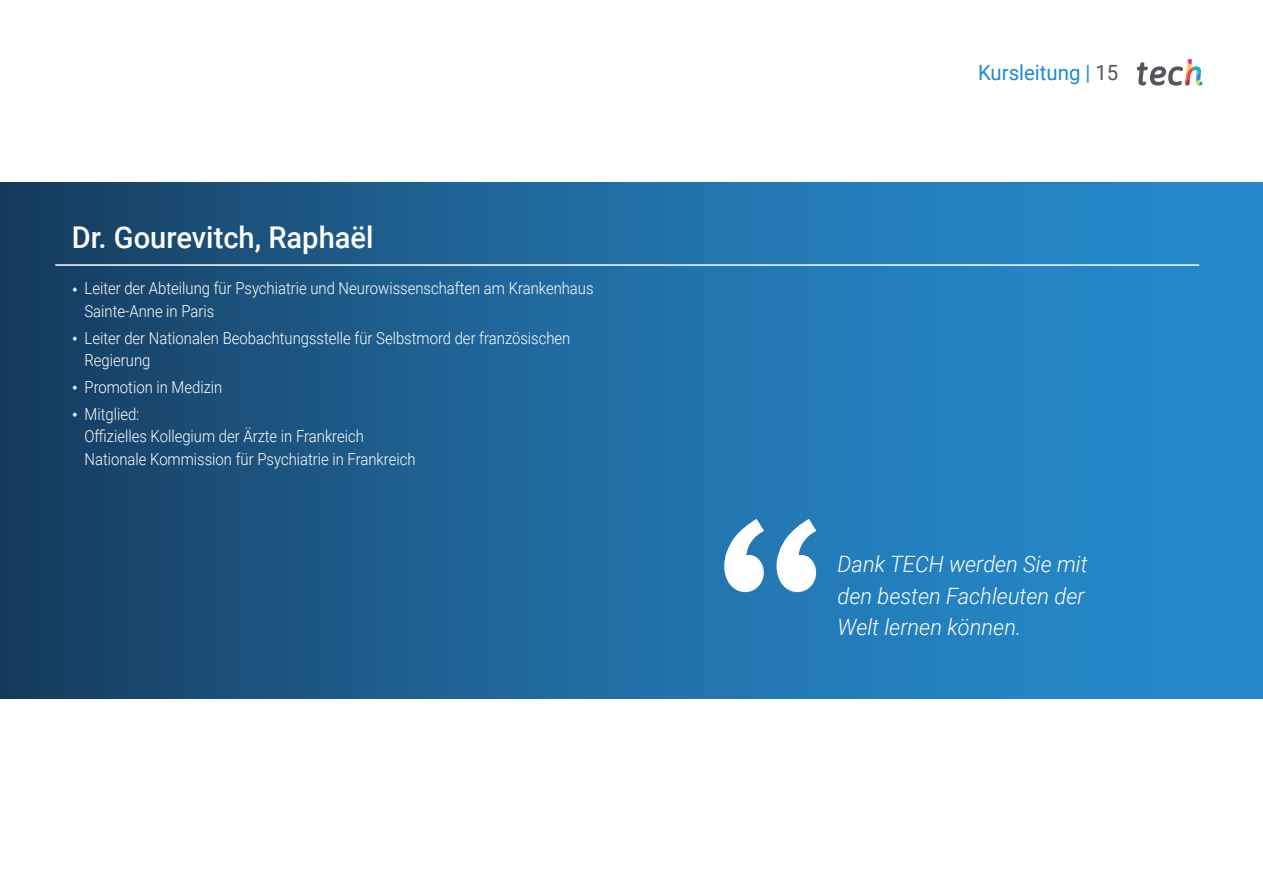
<style>
.page{position:relative;width:1263px;height:893px;background:#fff}
.page>*{position:absolute;margin:0;border:0;box-sizing:border-box;transform-origin:0 0}
.t1{font:500 30px "Roboto";color:#fff}
.t2{font:italic 300 22.5px/31.5px "Roboto";color:#fff}
.t3{font:21px "Roboto";color:#2289cb}
.t4{font:300 16.5px/22.5px "Roboto";color:#fff;scale:.9 1}
.s1{color:#2488c9}
.s2{color:#52555b}
</style>
<div class="page">
<div style="left:0;top:182px;width:1263px;height:516px;background:linear-gradient(to right,#184267,#2793d9)"></div>
<svg style="left:724px;top:519px;width:92px;height:73px"></svg>
<hr style="left:55px;top:264px;width:1144px;height:2px;background:#fff">
<svg style="left:1137px;top:59px;width:65px;height:27px"></svg>
<svg style="left:73px;top:287px;width:4px;height:5px"></svg>
<svg style="left:73px;top:336px;width:4px;height:5px"></svg>
<svg style="left:73px;top:385px;width:4px;height:5px"></svg>
<svg style="left:73px;top:412px;width:4px;height:5px"></svg>
<h1 class="t1" style="left:72px;top:216px;width:303px">Dr. Gourevitch, Raphaël</h1>
<p class="t4" style="left:85px;top:277px;width:567px">Leiter der Abteilung für Psychiatrie und Neurowissenschaften am Krankenhaus<br>Sainte-Anne in Paris</p>
<p class="t4" style="left:85px;top:326px;width:541px">Leiter der Nationalen Beobachtungsstelle für Selbstmord der französischen<br>Regierung</p>
<p class="t4" style="left:85px;top:373px;width:155px;line-height:26.7px">Promotion in Medizin<br>Mitglied:</p>
<p class="t4" style="left:85px;top:424px;width:369px">Offizielles Kollegium der Ärzte in Frankreich<br>Nationale Kommission für Psychiatrie in Frankreich</p>
<p class="t3" style="left:978px;top:57px;width:142px">Kursleitung <span class="s1">|</span> <span class="s2">15</span></p>
<h2 class="t2" style="left:838px;top:548px;width:252px">Dank TECH werden Sie mit den besten Fachleuten der<br>Welt lernen können.</h2>
</div>
